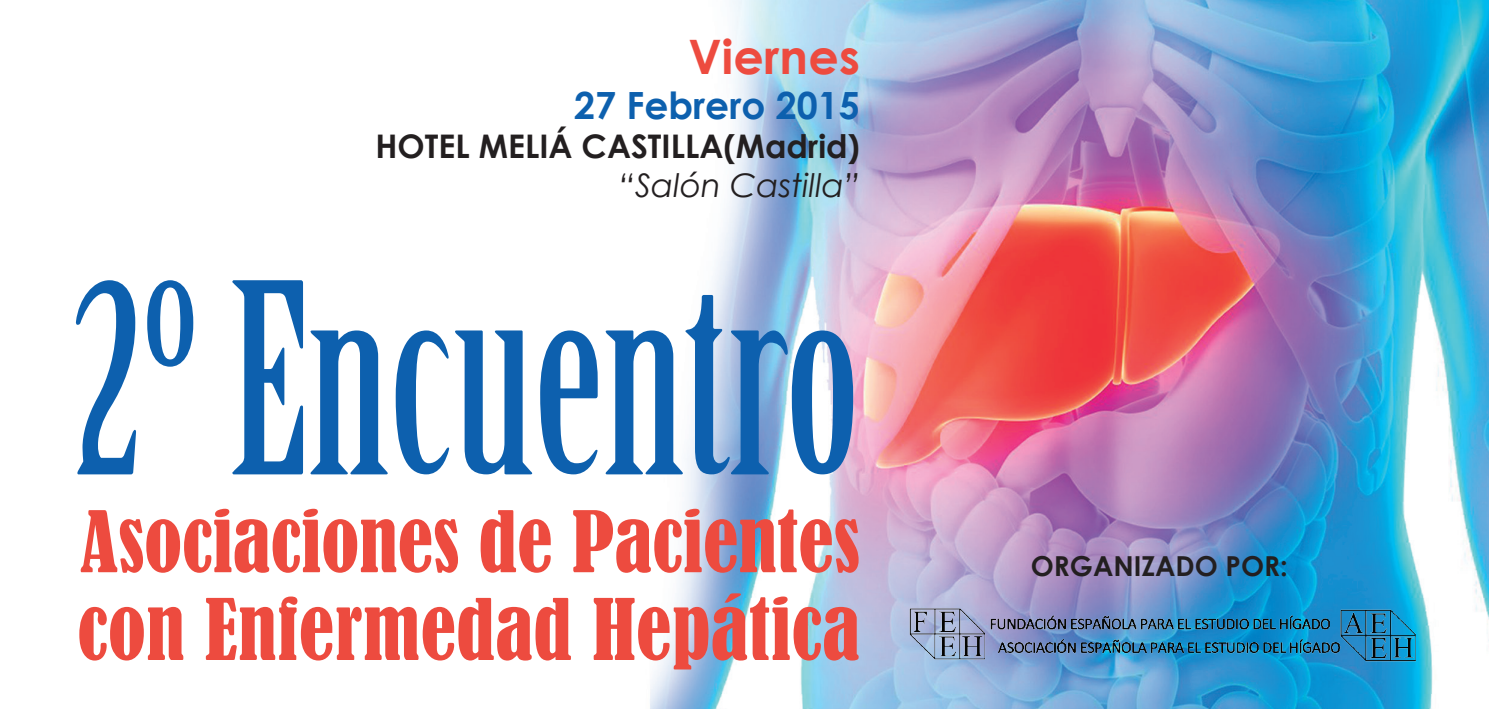
<style>
.page{position:relative;width:1489px;height:709px;background:#fff}
.page>*{position:absolute;margin:0;border:0;box-sizing:border-box;transform-origin:0 0}
.t1{font:258.75px "Birch Std";color:#0d60ae}
.t2{font:condensed 78.75px/87.8px "Bernard";color:#ed4b3f}
.t3{font:700 47.5px "Century Gothic";letter-spacing:.005em;color:#ed4b3f}
.t4{font:700 37.5px "Century Gothic";color:#0d60ae}
.t5{font:700 32.5px "Century Gothic";color:#231f20}
.t6{font:italic 32.5px "Century Gothic";color:#231f20}
.t7{font:700 27.5px "Century Gothic";color:#231f20}
</style>
<div class="page">
<img style="left:650px;top:0;width:838px;height:709px">
<img style="left:901px;top:596px;width:525px;height:73px">
<p class="t3" style="left:688px;top:20px;width:173px">Viernes</p>
<p class="t4" style="left:574px;top:76px;width:287px">27 Febrero 2015</p>
<p class="t5" style="left:375px;top:121px;width:486px">HOTEL MELIÁ CASTILLA(Madrid)</p>
<p class="t6" style="left:618px;top:162px;width:242px">“Salón Castilla”</p>
<h1 class="t1" style="left:73px;top:235px;width:788px">2º Encuentro</h1>
<p class="t2" style="left:77px;top:499px;width:784px">Asociaciones de Pacientes con Enfermedad Hepática</p>
<p class="t7" style="left:1030px;top:545px;width:258px">ORGANIZADO POR:</p>
</div>
